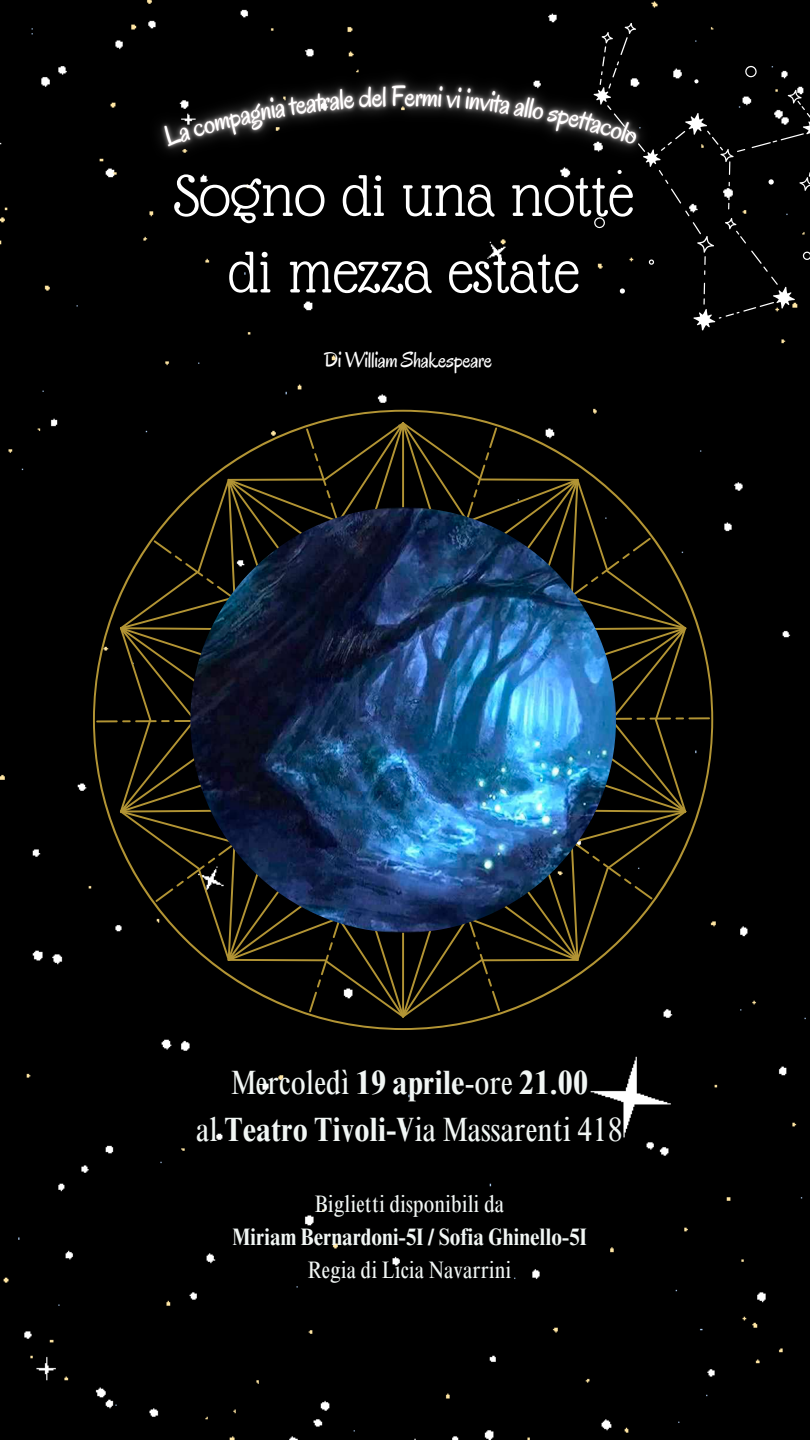
<style>
.page{position:relative;width:810px;height:1440px;background:#fff}
.page>*{position:absolute;margin:0;border:0;box-sizing:border-box;transform-origin:0 0}
.t1{font:64px/76.5px "Glass Antiqua";color:#fff;text-align:center}
.t2{font:condensed 33.8px/47.2px "Times NRMT Pro";color:#f1f6f4;text-align:center}
.t3{font:condensed 23.8px "Times NRMT Pro";color:#f1f6f4}
.t4{font:700 condensed 23.8px "Times NRMT Pro";color:#f1f6f4}
.t5{font:22px "Oregano";letter-spacing:-.02em;color:#fff}
.s1{font-weight:700}
</style>
<div class="page">
<div style="left:0;top:0;width:806px;height:1440px;background:#000"></div>
<svg style="left:93px;top:410px;width:620px;height:620px;fill:#000"></svg>
<div style="left:554px;top:18px;width:256px;height:329px;background:#000"></div>
<img style="left:130px;top:49px;width:548px;height:136px">
<img style="left:190px;top:507px;width:426px;height:426px;border-radius:50%">
<h1 class="t1" style="left:174px;top:157px;width:461px">Sogno di una notte di mezza estate</h1>
<p class="t5" style="left:324px;top:345px;width:170px">Di William Shakespeare</p>
<p class="t2" style="left:196px;top:1063px;width:428px">Mercoledì <span class="s1">19 aprile</span>-ore <span class="s1">21.00<br></span>al <span class="s1">Teatro Tivoli-V</span>ia Massarenti 418</p>
<p class="t3" style="left:315px;top:1195px;width:191px">Biglietti disponibili da</p>
<p class="t4" style="left:232px;top:1228px;width:356px">Miriam Bernardoni-5I / Sofia Ghinello-5I</p>
<p class="t3" style="left:308px;top:1261px;width:205px">Regia di Licia Navarrini</p>
</div>
